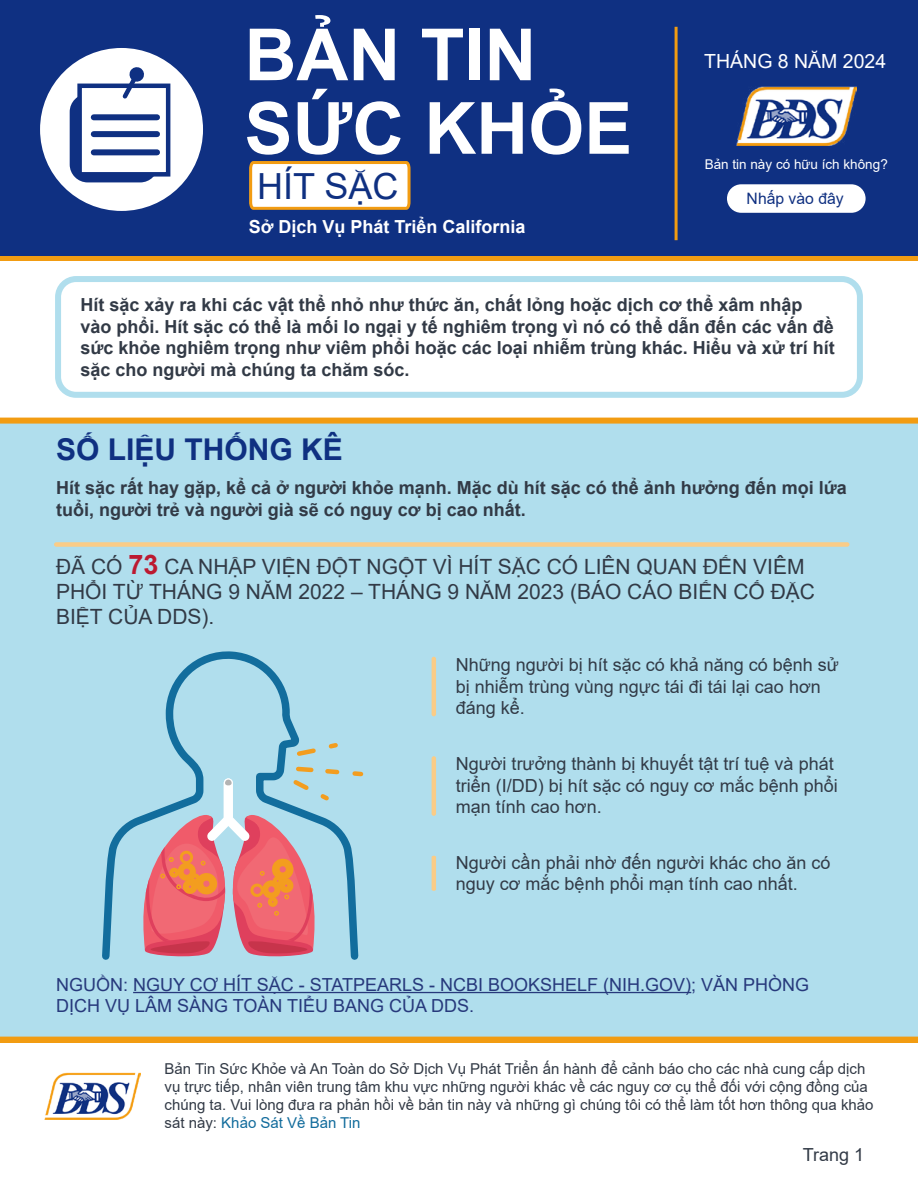
<style>
.page{position:relative;width:918px;height:1188px;background:#fff}
.page>*{position:absolute;margin:0;border:0;box-sizing:border-box;transform-origin:0 0}
.t1{font:700 72px/73.5px "Arial";color:#fff}
.t2{font:36px "Arial";color:#0f3081}
.t3{font:700 30px "Arial";color:#0f3081}
.t4{font:21px/25.2px "Arial";color:#323a46}
.t5{font:19.5px "Arial";color:#fff}
.t6{font:700 18px/21.6px "Arial";color:#323a46}
.t7{font:18px/21.6px "Arial";color:#323a46}
.t8{font:18px/21.6px "Arial";color:#27397c}
.t9{font:700 18px "Arial";color:#fff}
.t10{font:15.75px "Arial";color:#0f3081}
.t11{font:15px/18px "Arial";color:#323a46}
.t12{font:13.5px "Arial";color:#fff}
.s1{font-weight:700;font-size:27px;color:#bc1930}
.s2{color:#126c9c}
</style>
<div class="page">
<div style="left:0;top:0;width:918px;height:259px;background:#0f3082"></div>
<div style="left:0;top:256px;width:918px;height:5px;background:#f29c12"></div>
<div style="left:40px;top:48px;width:163px;height:163px;background:#fff;border-radius:50%"></div>
<div style="left:70px;top:94px;width:88px;height:88px;background:#0f3082;border-radius:18px"></div>
<div style="left:77px;top:84px;width:93px;height:93px;background:#fff;border:4px solid #0f3082"></div>
<div style="left:94px;top:149px;width:63px;height:6px;background:#0f3082"></div>
<div style="left:94px;top:131px;width:63px;height:6px;background:#0f3082"></div>
<div style="left:94px;top:114px;width:63px;height:6px;background:#0f3082"></div>
<svg style="left:119px;top:67px;width:26px;height:32px"></svg>
<svg style="left:249px;top:161px;width:162px;height:49px;background:#faedd9"></svg>
<hr style="left:675px;top:27px;width:3px;height:213px;background:#f29c12">
<img style="left:736px;top:86px;width:120px;height:60px">
<div style="left:727px;top:184px;width:139px;height:29px;background:#fff;border-radius:14px"></div>
<div style="left:0;top:418px;width:918px;height:625px;background:#b0deed"></div>
<hr style="left:133px;top:992px;width:558px;height:1px;background:#27397c">
<svg style="left:102px;top:651px;width:261px;height:309px;background:#b2b8c6"></svg>
<img style="left:44px;top:1072px;width:97px;height:48px">
<div style="left:55px;top:276px;width:808px;height:122px;border:6px solid #b0deed;border-radius:18px"></div>
<div style="left:54px;top:542px;width:795px;height:5px;background:#facc87;border-radius:2px"></div>
<hr style="left:432px;top:657px;width:4px;height:59px;background:#facc87;border-radius:2px">
<hr style="left:432px;top:756px;width:4px;height:60px;background:#facc87;border-radius:2px">
<svg style="left:432px;top:856px;width:4px;height:35px"></svg>
<h1 class="t1" style="left:244px;top:21px;width:389px">BẢN TIN<br>SỨC KHỎE</h1>
<h2 class="t2" style="left:257px;top:161px;width:143px">HÍT SẶC</h2>
<p class="t9" style="left:249px;top:215px;width:278px">Sở Dịch Vụ Phát Triển California</p>
<p class="t5" style="left:704px;top:48px;width:184px">THÁNG 8 NĂM 2024</p>
<p class="t12" style="left:705px;top:155px;width:185px">Bản tin này có hữu ích không?</p>
<p class="t10" style="left:747px;top:188px;width:99px">Nhấp vào đây</p>
<p class="t6" style="left:81px;top:295px;width:756px">Hít sặc xảy ra khi các vật thể nhỏ như thức ăn, chất lỏng hoặc dịch cơ thể xâm nhập vào phổi. Hít sặc có thể là mối lo ngại y tế nghiêm trọng vì nó có thể dẫn đến các vấn đề sức khỏe nghiêm trọng như viêm phổi hoặc các loại nhiễm trùng khác. Hiểu và xử trí hít sặc cho người mà chúng ta chăm sóc.</p>
<h2 class="t3" style="left:56px;top:429px;width:288px">SỐ LIỆU THỐNG KÊ</h2>
<p class="t6" style="left:56px;top:478px;width:792px">Hít sặc rất hay gặp, kể cả ở người khỏe mạnh. Mặc dù hít sặc có thể ảnh hưởng đến mọi lứa tuổi, người trẻ và người già sẽ có nguy cơ bị cao nhất.</p>
<p class="t4" style="left:56px;top:554px;width:760px">ĐÃ CÓ <span class="s1">73</span> CA NHẬP VIỆN ĐỘT NGỘT VÌ HÍT SẶC CÓ LIÊN QUAN ĐẾN VIÊM<br>PHỔI TỪ THÁNG 9 NĂM 2022 – THÁNG 9 NĂM 2023 (BÁO CÁO BIẾN CỐ ĐẶC<br>BIỆT CỦA DDS).</p>
<p class="t7" style="left:456px;top:654px;width:385px">Những người bị hít sặc có khả năng có bệnh sử bị nhiễm trùng vùng ngực tái đi tái lại cao hơn đáng kể.</p>
<p class="t7" style="left:456px;top:753px;width:383px">Người trưởng thành bị khuyết tật trí tuệ và phát triển (I/DD) bị hít sặc có nguy cơ mắc bệnh phổi mạn tính cao hơn.</p>
<p class="t7" style="left:456px;top:852px;width:376px">Người cần phải nhờ đến người khác cho ăn có nguy cơ mắc bệnh phổi mạn tính cao nhất.</p>
<p class="t8" style="left:56px;top:973px;width:755px">NGUỒN: NGUY CƠ HÍT SẶC - STATPEARLS - NCBI BOOKSHELF (NIH.GOV); VĂN PHÒNG<br>DỊCH VỤ LÂM SÀNG TOÀN TIỂU BANG CỦA DDS.</p>
<p class="t11" style="left:165px;top:1060px;width:710px">Bản Tin Sức Khỏe và An Toàn do Sở Dịch Vụ Phát Triển ấn hành để cảnh báo cho các nhà cung cấp dịch vụ trực tiếp, nhân viên trung tâm khu vực những người khác về các nguy cơ cụ thể đối với cộng đồng của chúng ta. Vui lòng đưa ra phản hồi về bản tin này và những gì chúng tôi có thể làm tốt hơn thông qua khảo sát này: <span class="s2">Khảo Sát Về Bản Tin</span></p>
<p class="t7" style="left:803px;top:1144px;width:63px">Trang 1</p>
</div>
